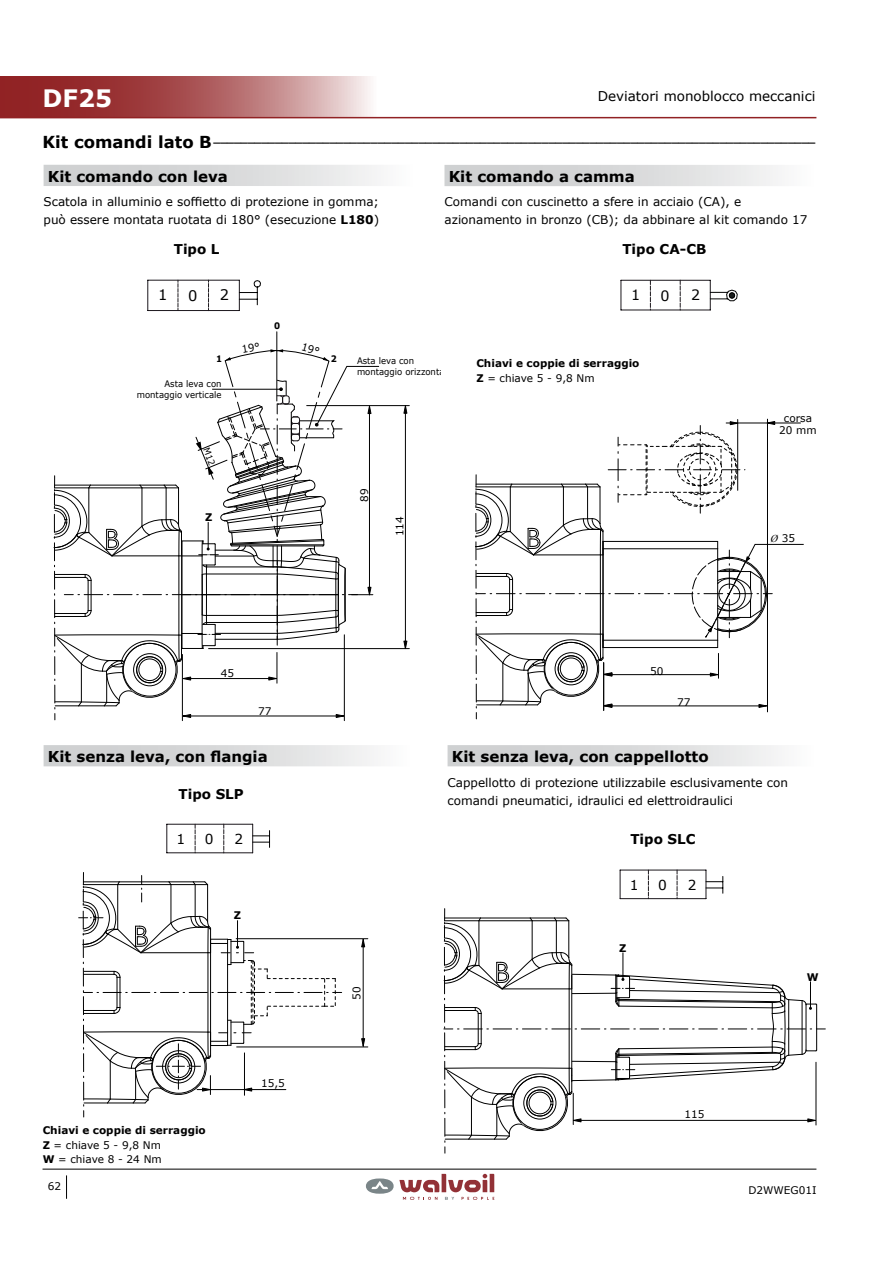
<style>
.page{position:relative;width:893px;height:1263px;background:#fff}
.page>*{position:absolute;margin:0;border:0;box-sizing:border-box;transform-origin:0 0}
.t1{font:700 24px "Verdana";color:#fff}
.t2{font:700 15px "Verdana";color:#000}
.t3{font:14.55px "Verdana";color:#000}
.t4{font:14.25px "Verdana";color:#000}
.t5{font:13.8px "Verdana";color:#000}
.t6{font:13.5px "Verdana";color:#000}
.t7{font:700 13.5px "Verdana";color:#000}
.t8{font:12px/18px "Verdana";color:#000}
.t9{font:10.5px/12px "Verdana";color:#000;text-align:center}
.t10{font:700 10.5px "Verdana";color:#000}
.t11{font:700 9.6px "Verdana";color:#000}
.t12{font:9px/10.8px "Verdana";color:#000;text-align:right;scale:.95 1}
.t13{font:700 9px "Verdana";color:#000;scale:.95 1}
.s1{font-size:16.5px}
.s2{font-weight:700}
.s3{font-family:"Times New Roman";font-style:italic}
</style>
<div class="page">
<svg style="left:0;top:77px;width:378px;height:40px;background:#b16465"></svg>
<hr style="left:0;top:117px;width:816px;height:1px;background:#912224">
<hr style="left:43px;top:1169px;width:773px;height:1px;background:#000">
<svg style="left:66px;top:1175px;width:1px;height:24px"></svg>
<div style="left:366px;top:1178px;width:28px;height:16px;background:#7a8588;border-radius:50%"></div>
<svg style="left:371px;top:1181px;width:17px;height:8px"></svg>
<svg style="left:399px;top:1174px;width:95px;height:26px"></svg>
<hr style="left:237px;top:1047px;width:131px;height:1px;background:#000">
<hr style="left:236px;top:938px;width:132px;height:1px;background:#000">
<svg style="left:361px;top:939px;width:4px;height:8px"></svg>
<hr style="left:363px;top:943px;width:1px;height:99px;background:#000">
<svg style="left:361px;top:1038px;width:4px;height:8px"></svg>
<svg style="left:79px;top:872px;width:263px;height:245px"></svg>
<svg style="left:444px;top:908px;width:381px;height:245px"></svg>
<hr style="left:182px;top:654px;width:1px;height:67px;background:#000">
<hr style="left:344px;top:635px;width:1px;height:86px;background:#000">
<hr style="left:209px;top:648px;width:200px;height:1px;background:#000">
<hr style="left:307px;top:405px;width:102px;height:1px;background:#000">
<hr style="left:405px;top:411px;width:1px;height:237px;background:#000">
<svg style="left:403px;top:641px;width:4px;height:8px"></svg>
<svg style="left:403px;top:405px;width:4px;height:9px"></svg>
<hr style="left:277px;top:332px;width:1px;height:69px;background:#000">
<hr style="left:767px;top:419px;width:1px;height:293px;background:#000">
<hr style="left:737px;top:419px;width:1px;height:71px;background:#000">
<svg style="left:475px;top:421px;width:329px;height:298px"></svg>
<div style="left:44px;top:165px;width:372px;height:21px;background:linear-gradient(to right,#c6c8c9,#f5f5f5)"></div>
<div style="left:44px;top:751px;width:368px;height:16px;background:#f0f0f1"></div>
<div style="left:44px;top:745px;width:368px;height:21px;background:linear-gradient(to right,#c6c8c9,#f5f5f5)"></div>
<div style="left:448px;top:751px;width:368px;height:16px;background:#f0f0f1"></div>
<div style="left:448px;top:745px;width:368px;height:21px;background:linear-gradient(to right,#c6c8c9,#f5f5f5)"></div>
<div style="left:444px;top:165px;width:373px;height:21px;background:linear-gradient(to right,#c6c8c9,#f5f5f5)"></div>
<hr style="left:167px;top:852px;width:86px;height:1px;background:#1b171c">
<hr style="left:167px;top:824px;width:86px;height:1px;background:#1b171c">
<svg style="left:252px;top:824px;width:18px;height:29px"></svg>
<svg style="left:195px;top:824px;width:1px;height:29px"></svg>
<svg style="left:224px;top:824px;width:1px;height:29px"></svg>
<hr style="left:620px;top:898px;width:86px;height:1px;background:#1b171c">
<hr style="left:620px;top:870px;width:86px;height:1px;background:#1b171c">
<svg style="left:620px;top:871px;width:1px;height:27px"></svg>
<svg style="left:706px;top:870px;width:18px;height:29px"></svg>
<svg style="left:648px;top:871px;width:1px;height:27px"></svg>
<svg style="left:677px;top:870px;width:1px;height:29px"></svg>
<hr style="left:239px;top:280px;width:1px;height:30px;background:#1b171c">
<hr style="left:148px;top:310px;width:91px;height:1px;background:#1b171c">
<hr style="left:148px;top:280px;width:91px;height:1px;background:#1b171c">
<hr style="left:148px;top:280px;width:1px;height:30px;background:#1b171c">
<svg style="left:239px;top:280px;width:22px;height:25px"></svg>
<svg style="left:178px;top:280px;width:1px;height:30px"></svg>
<svg style="left:208px;top:281px;width:1px;height:29px"></svg>
<hr style="left:710px;top:280px;width:1px;height:30px;background:#1b171c">
<hr style="left:621px;top:310px;width:89px;height:1px;background:#1b171c">
<hr style="left:621px;top:280px;width:89px;height:1px;background:#1b171c">
<hr style="left:621px;top:280px;width:1px;height:30px;background:#1b171c">
<svg style="left:650px;top:281px;width:1px;height:29px"></svg>
<svg style="left:680px;top:280px;width:1px;height:30px"></svg>
<svg style="left:710px;top:290px;width:28px;height:11px"></svg>
<svg style="left:54px;top:342px;width:325px;height:378px"></svg>
<svg style="left:167px;top:824px;width:18px;height:29px"></svg>
<h1 class="t1" style="left:43px;top:81px;width:71px">DF25</h1>
<p class="t6" style="left:598px;top:87px;width:219px">Deviatori monoblocco meccanici</p>
<p class="t11" style="left:43px;top:132px;width:774px"><span class="s1">Kit comandi lato B</span> ________________________________________________________________________________________</p>
<p class="t2" style="left:48px;top:166px;width:182px">Kit comando con leva</p>
<p class="t8" style="left:44px;top:192px;width:337px">Scatola in alluminio e soffietto di protezione in gomma; può essere montata ruotata di 180° (esecuzione <span class="s2">L180</span>)</p>
<p class="t7" style="left:174px;top:240px;width:47px">Tipo L</p>
<p class="t2" style="left:449px;top:166px;width:188px">Kit comando a camma</p>
<p class="t8" style="left:444px;top:192px;width:365px">Comandi con cuscinetto a sfere in acciaio (CA), e azionamento in bronzo (CB); da abbinare al kit comando 17</p>
<p class="t7" style="left:622px;top:240px;width:85px">Tipo CA-CB</p>
<p class="t3" style="left:158px;top:285px;width:11px">1</p>
<p class="t3" style="left:188px;top:286px;width:11px">0</p>
<p class="t3" style="left:220px;top:285px;width:11px">2</p>
<p class="t4" style="left:631px;top:285px;width:11px">1</p>
<p class="t4" style="left:660px;top:286px;width:11px">0</p>
<p class="t4" style="left:691px;top:285px;width:11px">2</p>
<p class="t13" style="left:274px;top:319px;width:8px">0</p>
<p class="t13" style="left:216px;top:353px;width:8px">1</p>
<p class="t13" style="left:331px;top:353px;width:8px">2</p>
<p class="t12" style="left:137px;top:378px;width:91px">Asta leva con montaggio verticale</p>
<p class="t12" style="left:357px;top:355px;width:101px;text-align:left">Asta leva con montaggio orizzontale</p>
<p class="t10" style="left:476px;top:355px;width:165px">Chiavi e coppie di serraggio</p>
<p class="t9" style="left:476px;top:372px;width:120px"><span class="s2">Z</span> = chiave 5 - 9,8 Nm</p>
<p class="t10" style="left:205px;top:509px;width:9px">Z</p>
<p class="t9" style="left:358px;top:501px;width:15px;rotate:-90deg">89</p>
<p class="t9" style="left:393px;top:536px;width:22px;rotate:-90deg">114</p>
<p class="t9" style="left:221px;top:667px;width:15px">45</p>
<p class="t9" style="left:258px;top:705px;width:15px">77</p>
<p class="t9" style="left:650px;top:665px;width:15px">50</p>
<p class="t9" style="left:677px;top:696px;width:15px">77</p>
<p class="t2" style="left:48px;top:746px;width:221px">Kit senza leva, con flangia</p>
<p class="t2" style="left:452px;top:746px;width:258px">Kit senza leva, con cappellotto</p>
<p class="t9" style="left:779px;top:412px;width:39px">corsa<br>20 mm</p>
<p class="t9" style="left:771px;top:532px;width:26px"><span class="s3">Ø</span> 35</p>
<p class="t7" style="left:179px;top:785px;width:67px">Tipo SLP</p>
<p class="t5" style="left:177px;top:830px;width:10px">1</p>
<p class="t5" style="left:205px;top:829px;width:10px">0</p>
<p class="t5" style="left:234px;top:830px;width:10px">2</p>
<p class="t10" style="left:234px;top:908px;width:9px">Z</p>
<p class="t10" style="left:43px;top:1123px;width:165px">Chiavi e coppie di serraggio</p>
<p class="t9" style="left:43px;top:1139px;width:121px;line-height:13.5px;text-align:left"><span class="s2">Z</span> = chiave 5 - 9,8 Nm<br><span class="s2">W</span> = chiave 8 - 24 Nm</p>
<p class="t9" style="left:48px;top:1180px;width:15px">62</p>
<p class="t9" style="left:261px;top:1077px;width:25px">15,5</p>
<p class="t9" style="left:351px;top:1000px;width:15px;rotate:-90deg">50</p>
<p class="t8" style="left:448px;top:773px;width:342px">Cappellotto di protezione utilizzabile esclusivamente con comandi pneumatici, idraulici ed elettroidraulici</p>
<p class="t7" style="left:630px;top:829px;width:67px">Tipo SLC</p>
<p class="t5" style="left:630px;top:875px;width:10px">1</p>
<p class="t5" style="left:658px;top:875px;width:10px">0</p>
<p class="t5" style="left:688px;top:875px;width:10px">2</p>
<p class="t10" style="left:619px;top:940px;width:9px">Z</p>
<p class="t10" style="left:807px;top:969px;width:13px">W</p>
<p class="t9" style="left:685px;top:1108px;width:22px">115</p>
<p class="t9" style="left:748px;top:1184px;width:70px">D2WWEG01I</p>
</div>
